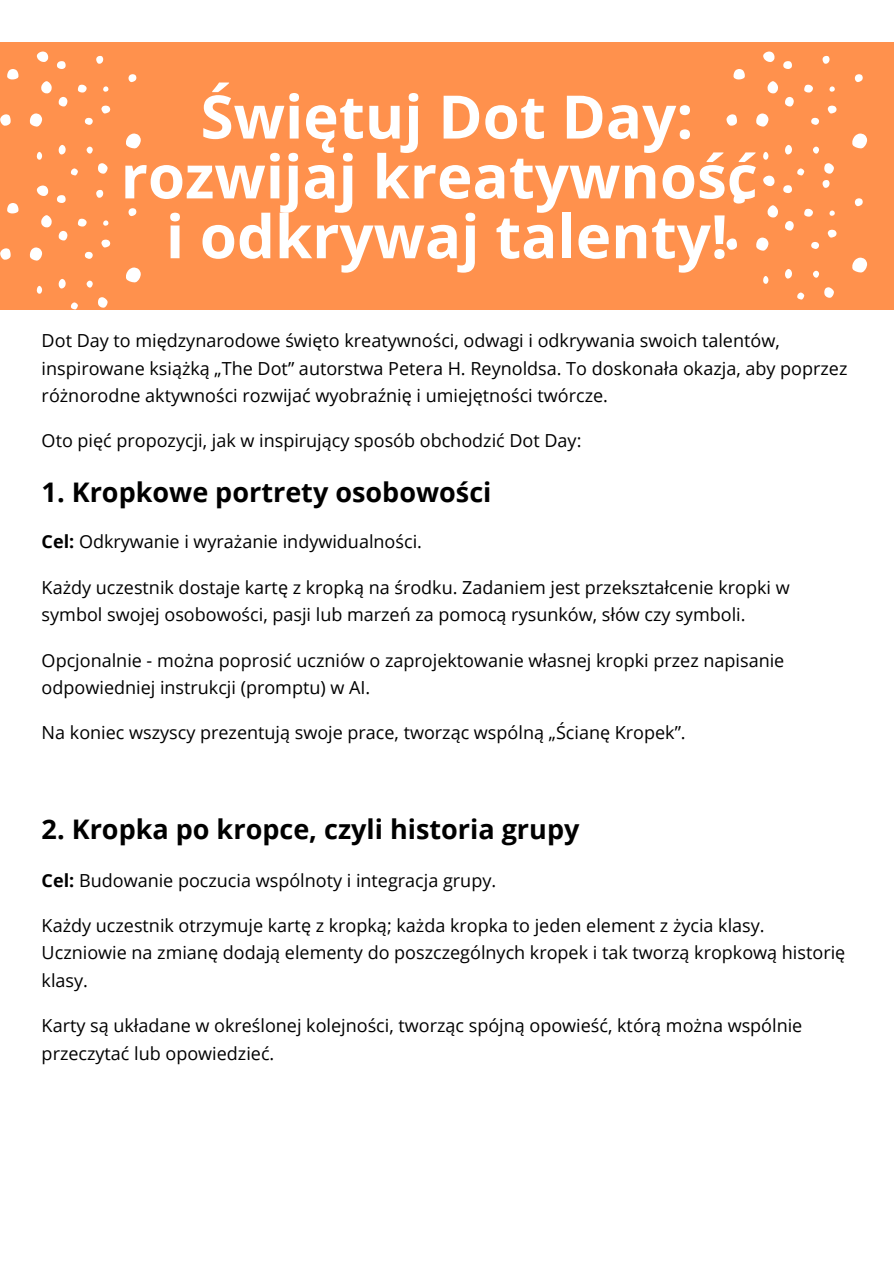
<style>
.page{position:relative;width:894px;height:1263px;background:#fff}
.page>*{position:absolute;margin:0;border:0;box-sizing:border-box;transform-origin:0 0}
.t1{font:700 60px/59.8px "Open Sans";color:#fff;text-align:center}
.t2{font:700 27px "Open Sans";color:#000}
.t3{font:18px/27.6px "Open Sans";color:#000}
.s1{font-weight:700}
</style>
<div class="page">
<div style="left:0;top:42px;width:893px;height:267px;background:#ff914d"></div>
<svg style="left:767px;top:81px;width:11px;height:13px"></svg>
<svg style="left:829px;top:86px;width:5px;height:6px"></svg>
<svg style="left:756px;top:113px;width:12px;height:14px"></svg>
<svg style="left:785px;top:97px;width:8px;height:10px"></svg>
<svg style="left:811px;top:118px;width:7px;height:7px"></svg>
<svg style="left:797px;top:168px;width:7px;height:7px"></svg>
<svg style="left:813px;top:147px;width:5px;height:7px"></svg>
<svg style="left:824px;top:163px;width:9px;height:11px"></svg>
<svg style="left:822px;top:56px;width:7px;height:8px"></svg>
<svg style="left:763px;top:152px;width:5px;height:8px"></svg>
<svg style="left:804px;top:85px;width:8px;height:8px"></svg>
<svg style="left:827px;top:106px;width:9px;height:8px"></svg>
<svg style="left:726px;top:114px;width:11px;height:12px"></svg>
<svg style="left:785px;top:145px;width:6px;height:10px"></svg>
<svg style="left:783px;top:61px;width:8px;height:8px"></svg>
<svg style="left:733px;top:69px;width:11px;height:11px"></svg>
<svg style="left:852px;top:133px;width:14px;height:16px"></svg>
<svg style="left:854px;top:74px;width:8px;height:8px"></svg>
<svg style="left:763px;top:52px;width:11px;height:10px"></svg>
<svg style="left:767px;top:205px;width:11px;height:13px"></svg>
<svg style="left:829px;top:210px;width:5px;height:6px"></svg>
<svg style="left:756px;top:237px;width:12px;height:14px"></svg>
<svg style="left:785px;top:221px;width:8px;height:10px"></svg>
<svg style="left:811px;top:242px;width:7px;height:7px"></svg>
<svg style="left:797px;top:293px;width:7px;height:6px"></svg>
<svg style="left:813px;top:271px;width:5px;height:7px"></svg>
<svg style="left:824px;top:287px;width:9px;height:11px"></svg>
<svg style="left:822px;top:180px;width:7px;height:8px"></svg>
<svg style="left:763px;top:276px;width:5px;height:8px"></svg>
<svg style="left:804px;top:209px;width:8px;height:8px"></svg>
<svg style="left:827px;top:230px;width:9px;height:8px"></svg>
<svg style="left:726px;top:238px;width:11px;height:12px"></svg>
<svg style="left:785px;top:269px;width:6px;height:10px"></svg>
<svg style="left:783px;top:185px;width:8px;height:8px"></svg>
<svg style="left:733px;top:193px;width:11px;height:11px"></svg>
<svg style="left:852px;top:257px;width:14px;height:16px"></svg>
<svg style="left:854px;top:198px;width:8px;height:8px"></svg>
<svg style="left:763px;top:176px;width:11px;height:10px"></svg>
<svg style="left:41px;top:81px;width:11px;height:13px"></svg>
<svg style="left:103px;top:86px;width:5px;height:6px"></svg>
<svg style="left:30px;top:113px;width:12px;height:14px"></svg>
<svg style="left:59px;top:97px;width:8px;height:10px"></svg>
<svg style="left:85px;top:118px;width:8px;height:7px"></svg>
<svg style="left:71px;top:168px;width:7px;height:7px"></svg>
<svg style="left:86px;top:147px;width:7px;height:7px"></svg>
<svg style="left:98px;top:163px;width:10px;height:11px"></svg>
<svg style="left:96px;top:56px;width:7px;height:8px"></svg>
<svg style="left:37px;top:152px;width:5px;height:8px"></svg>
<svg style="left:78px;top:85px;width:9px;height:8px"></svg>
<svg style="left:101px;top:106px;width:9px;height:8px"></svg>
<svg style="left:0;top:114px;width:11px;height:12px"></svg>
<svg style="left:59px;top:145px;width:7px;height:10px"></svg>
<svg style="left:57px;top:61px;width:9px;height:8px"></svg>
<svg style="left:7px;top:69px;width:12px;height:11px"></svg>
<svg style="left:126px;top:133px;width:15px;height:16px"></svg>
<svg style="left:128px;top:74px;width:8px;height:8px"></svg>
<svg style="left:37px;top:52px;width:11px;height:10px"></svg>
<svg style="left:41px;top:215px;width:11px;height:13px"></svg>
<svg style="left:103px;top:220px;width:5px;height:6px"></svg>
<svg style="left:30px;top:247px;width:12px;height:14px"></svg>
<svg style="left:59px;top:231px;width:8px;height:10px"></svg>
<svg style="left:85px;top:252px;width:8px;height:7px"></svg>
<svg style="left:71px;top:302px;width:7px;height:7px"></svg>
<svg style="left:86px;top:281px;width:7px;height:7px"></svg>
<svg style="left:98px;top:297px;width:10px;height:11px"></svg>
<svg style="left:96px;top:190px;width:7px;height:8px"></svg>
<svg style="left:37px;top:286px;width:5px;height:8px"></svg>
<svg style="left:78px;top:219px;width:9px;height:8px"></svg>
<svg style="left:101px;top:240px;width:9px;height:8px"></svg>
<svg style="left:0;top:248px;width:11px;height:12px"></svg>
<svg style="left:59px;top:279px;width:7px;height:10px"></svg>
<svg style="left:57px;top:195px;width:9px;height:8px"></svg>
<svg style="left:7px;top:203px;width:12px;height:11px"></svg>
<svg style="left:126px;top:267px;width:15px;height:16px"></svg>
<svg style="left:128px;top:208px;width:8px;height:8px"></svg>
<svg style="left:37px;top:186px;width:11px;height:10px"></svg>
<p class="t1" style="left:121px;top:85px;width:638px">Świętuj Dot Day: rozwijaj kreatywność</p>
<p class="t1" style="left:166px;top:205px;width:563px">i odkrywaj talenty!</p>
<p class="t3" style="left:42px;top:326px;width:807px">Dot Day to międzynarodowe święto kreatywności, odwagi i odkrywania swoich talentów, inspirowane książką „The Dot” autorstwa Petera H. Reynoldsa. To doskonała okazja, aby poprzez różnorodne aktywności rozwijać wyobraźnię i umiejętności twórcze.</p>
<p class="t3" style="left:42px;top:426px;width:541px">Oto pięć propozycji, jak w inspirujący sposób obchodzić Dot Day:</p>
<h1 class="t2" style="left:42px;top:473px;width:451px">1. Kropkowe portrety osobowości</h1>
<h2 class="t3" style="left:42px;top:527px;width:382px"><span class="s1">Cel:</span> Odkrywanie i wyrażanie indywidualności.</h2>
<p class="t3" style="left:42px;top:574px;width:749px;line-height:27px">Każdy uczestnik dostaje kartę z kropką na środku. Zadaniem jest przekształcenie kropki w symbol swojej osobowości, pasji lub marzeń za pomocą rysunków, słów czy symboli.</p>
<p class="t3" style="left:42px;top:647px;width:744px;line-height:27px">Opcjonalnie - można poprosić uczniów o zaprojektowanie własnej kropki przez napisanie odpowiedniej instrukcji (promptu) w AI.</p>
<p class="t3" style="left:42px;top:718px;width:645px">Na koniec wszyscy prezentują swoje prace, tworząc wspólną „Ścianę Kropek”.</p>
<h1 class="t2" style="left:42px;top:810px;width:539px">2. Kropka po kropce, czyli historia grupy</h1>
<h2 class="t3" style="left:42px;top:866px;width:456px"><span class="s1">Cel:</span> Budowanie poczucia wspólnoty i integracja grupy.</h2>
<p class="t3" style="left:42px;top:911px;width:805px">Każdy uczestnik otrzymuje kartę z kropką; każda kropka to jeden element z życia klasy.<br>Uczniowie na zmianę dodają elementy do poszczególnych kropek i tak tworzą kropkową historię klasy.</p>
<p class="t3" style="left:42px;top:1011px;width:762px;line-height:28.2px">Karty są układane w określonej kolejności, tworząc spójną opowieść, którą można wspólnie przeczytać lub opowiedzieć.</p>
</div>
